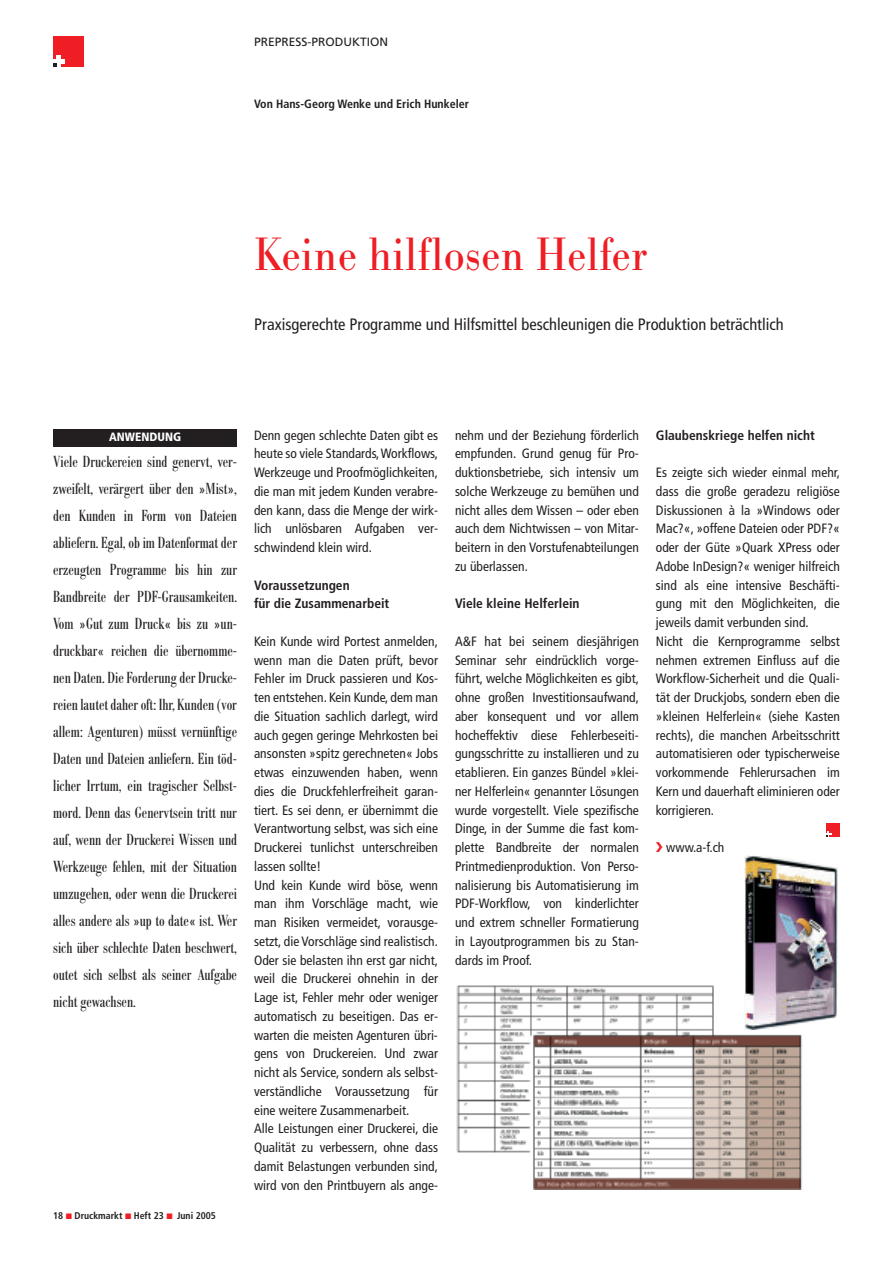
<style>
.page{position:relative;width:893px;height:1263px;background:#fff}
.page>*{position:absolute;margin:0;border:0;box-sizing:border-box;transform-origin:0 0}
.t1{font:48px "Bodoni Nr 1 SB";color:#ee1e24;scale:.9 1}
.t2{font:16.5px/27px "Bodoni Nr 1 SB Con";color:#231f20;text-align:justify}
.t3{font:condensed 16.5px "Frutiger";color:#231f20}
.t4{font:condensed 13.5px/18.8px "Frutiger";color:#231f20;text-align:justify}
.t5{font:700 condensed 13.5px/18.8px "Frutiger";color:#231f20}
.t6{font:700 condensed 12px "Frutiger";color:#231f20}
.t7{font:12px "Frutiger";color:#231f20}
.t8{font:900 condensed 12px "Frutiger";color:#fff}
.t9{font:700 condensed 9.75px "Frutiger";color:#231f20}
.s1{font-family:"Frutiger";font-stretch:condensed;font-size:13.5px}
</style>
<div class="page">
<div style="left:826px;top:823px;width:14px;height:14px;background:#ee1e24"></div>
<svg style="left:826px;top:832px;width:5px;height:5px"></svg>
<div style="left:53px;top:429px;width:184px;height:17px;background:#231f20"></div>
<div style="left:53px;top:36px;width:31px;height:31px;background:#ee1e24"></div>
<div style="left:53px;top:59px;width:12px;height:5px;background:#fff"></div>
<hr style="left:57px;top:56px;width:4px;height:11px;background:#fff">
<img style="left:456px;top:985px;width:346px;height:204px">
<svg style="left:742px;top:855px;width:96px;height:178px"></svg>
<img style="left:745px;top:856px;width:92px;height:173px">
<p class="t7" style="left:254px;top:37px;width:136px">PREPRESS-PRODUKTION</p>
<p class="t6" style="left:254px;top:99px;width:217px">Von Hans-Georg Wenke und Erich Hunkeler</p>
<h1 class="t1" style="left:254px;top:225px;width:439px">Keine hilflosen Helfer</h1>
<p class="t3" style="left:254px;top:317px;width:531px">Praxisgerechte Programme und Hilfsmittel beschleunigen die Produktion beträchtlich</p>
<p class="t8" style="left:109px;top:432px;width:73px">ANWENDUNG</p>
<p class="t2" style="left:53px;top:447px;width:185px">Viele Druckereien sind genervt, ver&shy;zweifelt, verärgert über den <span class="s1">»</span>Mist<span class="s1">»</span>, den Kunden in Form von Dateien abliefern. Egal, ob im Datenformat der erzeugten Programme bis hin zur Bandbreite der PDF-Grausamkeiten.<br>Vom <span class="s1">»</span>Gut zum Druck<span class="s1">«</span> bis zu <span class="s1">»</span>un&shy;druckbar<span class="s1">«</span> reichen die übernomme&shy;nen Daten. Die Forderung der Drucke&shy;reien lautet daher oft: Ihr, Kunden (vor allem: Agenturen) müsst vernünftige Daten und Dateien anliefern. Ein töd&shy;licher Irrtum, ein tragischer Selbst&shy;mord. Denn das Genervtsein tritt nur auf, wenn der Druckerei Wissen und Werkzeuge fehlen, mit der Situation umzugehen, oder wenn die Druckerei alles andere als <span class="s1">»</span>up to date<span class="s1">«</span> ist. Wer sich über schlechte Daten beschwert, outet sich selbst als seiner Aufgabe nicht gewachsen.</p>
<p class="t9" style="left:53px;top:1212px;width:112px">18 Druckmarkt Heft 23</p>
<p class="t9" style="left:177px;top:1212px;width:40px">Juni 2005</p>
<p class="t4" style="left:254px;top:427px;width:185px">Denn gegen schlechte Daten gibt es heute so viele Standards,Workflows, Werkzeuge und Proofmöglichkeiten, die man mit jedem Kunden verabre&shy;den kann, dass die Menge der wirk&shy;lich unlösbaren Aufgaben ver&shy;schwindend klein wird.</p>
<p class="t5" style="left:254px;top:577px;width:137px">Voraussetzungen<br>für die Zusammenarbeit</p>
<p class="t4" style="left:254px;top:633px;width:185px;text-align:left">Kein Kunde wird Portest anmelden, wenn man die Daten prüft, bevor Fehler im Druck passieren und Kos&shy;ten entstehen. Kein Kunde, dem man die Situation sachlich darlegt, wird auch gegen geringe Mehrkosten bei ansonsten »spitz gerechneten« Jobs etwas einzuwenden haben, wenn dies die Druckfehlerfreiheit garan&shy;tiert. Es sei denn, er übernimmt die Verantwortung selbst, was sich eine Druckerei tunlichst unterschreiben lassen sollte!<br>Und kein Kunde wird böse, wenn man ihm Vorschläge macht, wie man Risiken vermeidet, vorausge&shy;setzt, die Vorschläge sind realistisch.<br>Oder sie belasten ihn erst gar nicht, weil die Druckerei ohnehin in der Lage ist, Fehler mehr oder weniger automatisch zu beseitigen. Das er&shy;warten die meisten Agenturen übri&shy;gens von Druckereien. Und zwar nicht als Service, sondern als selbst&shy;verständliche Voraussetzung für eine weitere Zusammenarbeit.<br>Alle Leistungen einer Druckerei, die Qualität zu verbessern, ohne dass damit Belastungen verbunden sind, wird von den Printbuyern als ange-</p>
<p class="t4" style="left:455px;top:427px;width:185px">nehm und der Beziehung förderlich empfunden. Grund genug für Pro&shy;duktionsbetriebe, sich intensiv um solche Werkzeuge zu bemühen und nicht alles dem Wissen – oder eben auch dem Nichtwissen – von Mitar&shy;beitern in den Vorstufenabteilungen zu überlassen.</p>
<p class="t5" style="left:455px;top:595px;width:126px">Viele kleine Helferlein</p>
<p class="t4" style="left:455px;top:633px;width:185px">A&amp;F hat bei seinem diesjährigen Seminar sehr eindrücklich vorge&shy;führt, welche Möglichkeiten es gibt, ohne großen Investitionsaufwand, aber konsequent und vor allem hocheffektiv diese Fehlerbeseiti&shy;gungsschritte zu installieren und zu etablieren. Ein ganzes Bündel »klei&shy;ner Helferlein« genannter Lösungen wurde vorgestellt. Viele spezifische Dinge, in der Summe die fast kom&shy;plette Bandbreite der normalen Printmedienproduktion. Von Perso&shy;nalisierung bis Automatisierung im PDF-Workflow, von kinderlichter und extrem schneller Formatierung in Layoutprogrammen bis zu Stan&shy;dards im Proof.</p>
<p class="t5" style="left:656px;top:427px;width:160px">Glaubenskriege helfen nicht</p>
<p class="t4" style="left:656px;top:464px;width:185px;text-align:left">Es zeigte sich wieder einmal mehr, dass die große geradezu religiöse Diskussionen à la »Windows oder Mac?«, »offene Dateien oder PDF?« oder der Güte »Quark XPress oder Adobe InDesign?« weniger hilfreich sind als eine intensive Beschäfti&shy;gung mit den Möglichkeiten, die jeweils damit verbunden sind.<br>Nicht die Kernprogramme selbst nehmen extremen Einfluss auf die Workflow-Sicherheit und die Quali&shy;tät der Druckjobs, sondern eben die »kleinen Helferlein« (siehe Kasten rechts), die manchen Arbeitsschritt automatisieren oder typischerweise vorkommende Fehlerursachen im Kern und dauerhaft eliminieren oder korrigieren.</p>
<p class="t4" style="left:666px;top:839px;width:60px">www.a-f.ch</p>
</div>
